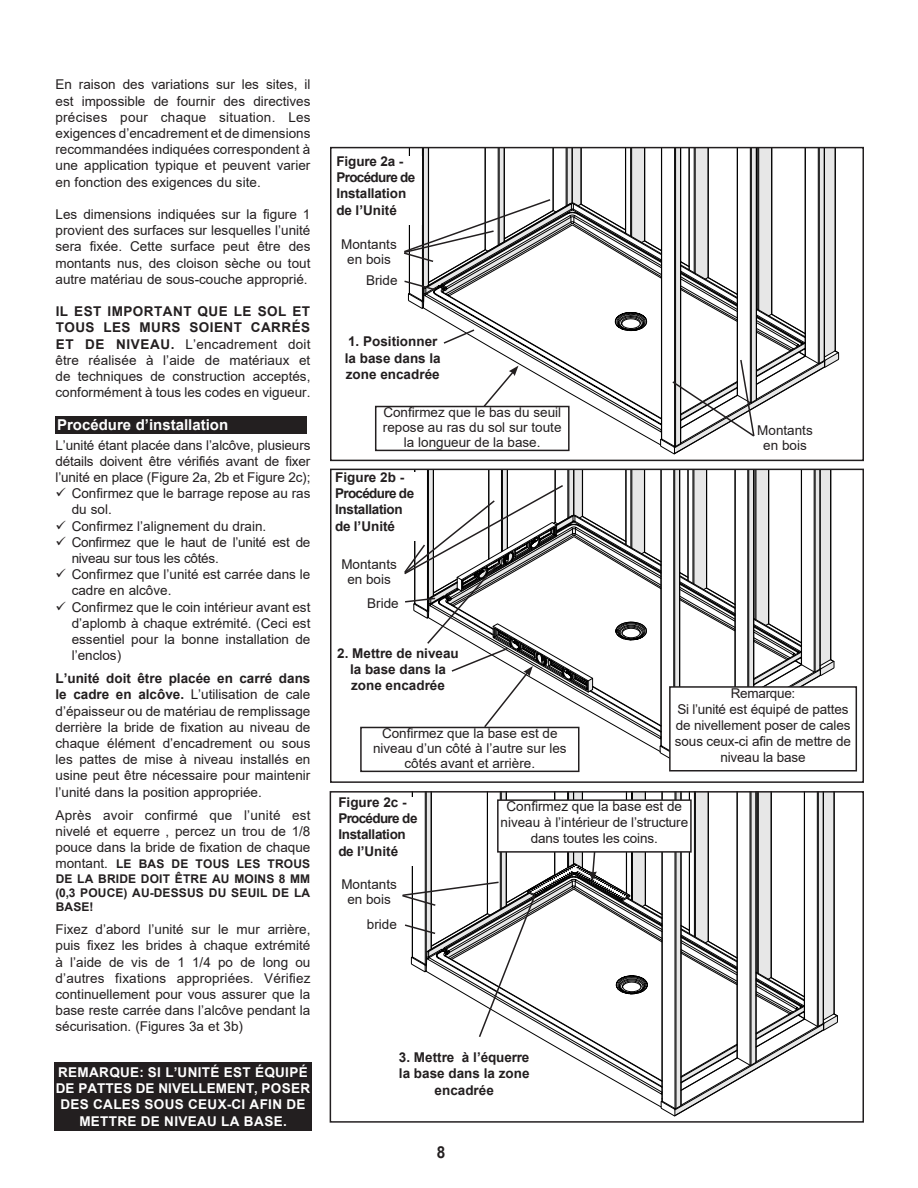
<style>
.page{position:relative;width:918px;height:1188px;background:#fff}
.page>*{position:absolute;margin:0;border:0;box-sizing:border-box;transform-origin:0 0}
._00_Folio{font:700 16.5px "Arial";color:#231f20;scale:.93 1}
.Title_10pt_Wht{font:700 15px "Arial";color:#fff}
.Txt_9pt{font:13.5px/16.2px "Arial";color:#231f20;text-align:center}
.Txt_9pt_ret_15{font:13.5px/16.2px "Arial";color:#231f20}
.t1{font:700 13.5px/16.2px "Arial";color:#231f20}
.Txt_9pt-Wht_B-K{font:700 13.5px/16.2px "Arial";letter-spacing:.025em;color:#fff;text-align:center}
.t2{font:700 13.5px/16.2px "Arial";letter-spacing:-.025em;color:#231f20}
.Txt_9pt_ret_15-2{font:13.5px/16.2px "Arial";letter-spacing:-.02em;color:#231f20}
.Txt_9pt-2{font:13.5px "Arial";letter-spacing:-.02em;color:#231f20}
.Txt_9pt-3{font:700 12px/14.4px "Arial";letter-spacing:.015em;color:#231f20;text-align:justify}
.s1{font-weight:700}
.s2{font-weight:400;font-size:13.5px}
</style>
<div class="page">
<div style="left:330px;top:147px;width:534px;height:314px;border:2px solid #231f20"></div>
<div style="left:330px;top:469px;width:534px;height:314px;border:2px solid #231f20"></div>
<div style="left:330px;top:791px;width:534px;height:332px;border:2px solid #231f20"></div>
<svg style="left:402px;top:148px;width:437px;height:307px"></svg>
<svg style="left:401px;top:792px;width:437px;height:325px"></svg>
<svg style="left:403px;top:469px;width:432px;height:292px"></svg>
<div style="left:56px;top:416px;width:251px;height:17px;background:#231f20"></div>
<div style="left:54px;top:1062px;width:258px;height:69px;background:#231f20"></div>
<div style="left:337px;top:156px;width:85px;height:69px;background:#fff"></div>
<div style="left:375px;top:406px;width:195px;height:45px;border:2px solid #231f20"></div>
<div style="left:335px;top:472px;width:84px;height:69px;background:#fff"></div>
<div style="left:360px;top:727px;width:219px;height:45px;border:2px solid #231f20"></div>
<div style="left:670px;top:687px;width:186px;height:84px;background:#fff"></div>
<div style="left:669px;top:686px;width:188px;height:86px;border:2px solid #231f20"></div>
<div style="left:498px;top:800px;width:193px;height:52px;background:#fff"></div>
<div style="left:497px;top:799px;width:195px;height:54px;border:2px solid #231f20"></div>
<div style="left:338px;top:797px;width:84px;height:69px;background:#fff"></div>
<p class="Txt_9pt" style="left:56px;top:77px;width:257px;text-align:justify">En raison des variations sur les sites, il est impossible de fournir des directives précises pour chaque situation. Les exigences d’encadrement et de dimensions recommandées indiquées correspondent à une application typique et peuvent varier en fonction des exigences du site.</p>
<p class="Txt_9pt" style="left:56px;top:206px;width:256px;text-align:justify">Les dimensions indiquées sur la figure 1 provient des surfaces sur lesquelles l’unité sera fixée. Cette surface peut être des montants nus, des cloison sèche ou tout autre matériau de sous-couche approprié.</p>
<p class="Txt_9pt" style="left:56px;top:303px;width:257px;text-align:justify"><span class="s1">IL EST IMPORTANT QUE LE SOL ET TOUS LES MURS SOIENT CARRÉS ET DE NIVEAU.</span> L’encadrement doit être réalisée à l’aide de matériaux et de techniques de construction acceptés, conformément à tous les codes en vigueur.</p>
<p class="Title_10pt_Wht" style="left:57px;top:414px;width:173px">Procédure d’installation</p>
<p class="Txt_9pt" style="left:56px;top:437px;width:256px;text-align:justify">L’unité étant placée dans l’alcôve, plusieurs détails doivent être vérifiés avant de fixer l’unité en place (Figure 2a, 2b et Figure 2c);</p>
<p class="Txt_9pt_ret_15" style="left:72px;top:485px;width:240px;text-indent:-16px">✓ Confirmez que le barrage repose au ras du sol.</p>
<p class="Txt_9pt_ret_15" style="left:56px;top:518px;width:212px">✓ Confirmez l’alignement du drain.</p>
<p class="Txt_9pt_ret_15-2" style="left:72px;top:534px;width:240px;text-indent:-16px">✓ Confirmez que le haut de l’unité est de niveau sur tous les côtés.</p>
<p class="Txt_9pt_ret_15" style="left:72px;top:566px;width:240px;text-indent:-16px">✓ Confirmez que l’unité est carrée dans le cadre en alcôve.</p>
<p class="Txt_9pt_ret_15" style="left:72px;top:599px;width:240px;text-align:justify;text-indent:-16px">✓ Confirmez que le coin intérieur avant est d’aplomb à chaque extrémité. (Ceci est essentiel pour la bonne installation de l’enclos)</p>
<p class="Txt_9pt" style="left:56px;top:670px;width:256px;text-align:justify"><span class="s1">L’unité doit être placée en carré dans le cadre en alcôve.</span> L’utilisation de cale d’épaisseur ou de matériau de remplissage derrière la bride de fixation au niveau de chaque élément d’encadrement ou sous les pattes de mise à niveau installés en usine peut être nécessaire pour maintenir l’unité dans la position appropriée.</p>
<p class="Txt_9pt" style="left:56px;top:807px;width:257px;text-align:justify">Après avoir confirmé que l’unité est nivelé et equerre , percez un trou de 1/8 pouce dans la bride de fixation de chaque</p>
<p class="Txt_9pt-3" style="left:56px;top:857px;width:256px"><span class="s2">montant.</span> LE BAS DE TOUS LES TROUS DE LA BRIDE DOIT ÊTRE AU MOINS 8 MM (0,3 POUCE) AU-DESSUS DU SEUIL DE LA BASE!</p>
<p class="Txt_9pt" style="left:56px;top:921px;width:257px;text-align:justify">Fixez d’abord l’unité sur le mur arrière, puis fixez les brides à chaque extrémité à l’aide de vis de 1 1/4 po de long ou d’autres fixations appropriées. Vérifiez continuellement pour vous assurer que la base reste carrée dans l’alcôve pendant la sécurisation. (Figures 3a et 3b)</p>
<p class="Txt_9pt-Wht_B-K" style="left:56px;top:1064px;width:256px">REMARQUE: SI L’UNITÉ EST ÉQUIPÉ<br>DE PATTES DE NIVELLEMENT, POSER<br>DES CALES SOUS CEUX-CI AFIN DE<br>METTRE DE NIVEAU LA BASE.</p>
<p class="t1" style="left:337px;top:153px;width:68px">Figure 2a -</p>
<p class="t1" style="left:337px;top:169px;width:80px">Procédure de<br>Installation de l’Unité</p>
<p class="Txt_9pt" style="left:341px;top:237px;width:57px;line-height:15px">Montants en bois</p>
<p class="Txt_9pt" style="left:366px;top:272px;width:33px">Bride</p>
<p class="t1" style="left:345px;top:334px;width:98px">1. Positionner la base dans la zone encadrée</p>
<p class="Txt_9pt" style="left:383px;top:405px;width:180px;line-height:15px">Confirmez que le bas du seuil repose au ras du sol sur toute la longueur de la base.</p>
<p class="t1" style="left:335px;top:469px;width:71px">Figure 2b -</p>
<p class="t2" style="left:335px;top:486px;width:81px">Procédure de<br>Installation de l’Unité</p>
<p class="Txt_9pt" style="left:341px;top:556px;width:57px;line-height:15px">Montants en bois</p>
<p class="Txt_9pt" style="left:367px;top:595px;width:33px">Bride</p>
<p class="t1" style="left:337px;top:645px;width:123px;text-align:center">2. Mettre de niveau la base dans la zone encadrée</p>
<p class="Txt_9pt" style="left:373px;top:726px;width:195px;line-height:15px">Confirmez que la base est de niveau d’un côté à l’autre sur les côtés avant et arrière.</p>
<p class="Txt_9pt" style="left:757px;top:422px;width:57px;line-height:15px">Montants en bois</p>
<p class="Txt_9pt-2" style="left:731px;top:683px;width:66px">Remarque:</p>
<p class="Txt_9pt" style="left:675px;top:701px;width:178px">Si l’unité est équipé de pattes de nivellement poser de cales sous ceux-ci afin de mettre de niveau la base</p>
<p class="t1" style="left:338px;top:794px;width:70px">Figure 2c -</p>
<p class="t2" style="left:338px;top:811px;width:81px">Procédure de<br>Installation de l’Unité</p>
<p class="Txt_9pt" style="left:341px;top:877px;width:57px;line-height:15px">Montants en bois</p>
<p class="Txt_9pt" style="left:367px;top:916px;width:32px">bride</p>
<p class="Txt_9pt" style="left:501px;top:798px;width:189px">Confirmez que la base est de niveau à l’intérieur de l’structure dans toutes les coins.</p>
<p class="t1" style="left:399px;top:1050px;width:132px;text-align:center">3. Mettre à l’équerre la base dans la zone encadrée</p>
<p class="_00_Folio" style="left:437px;top:1141px;width:11px">8</p>
</div>
